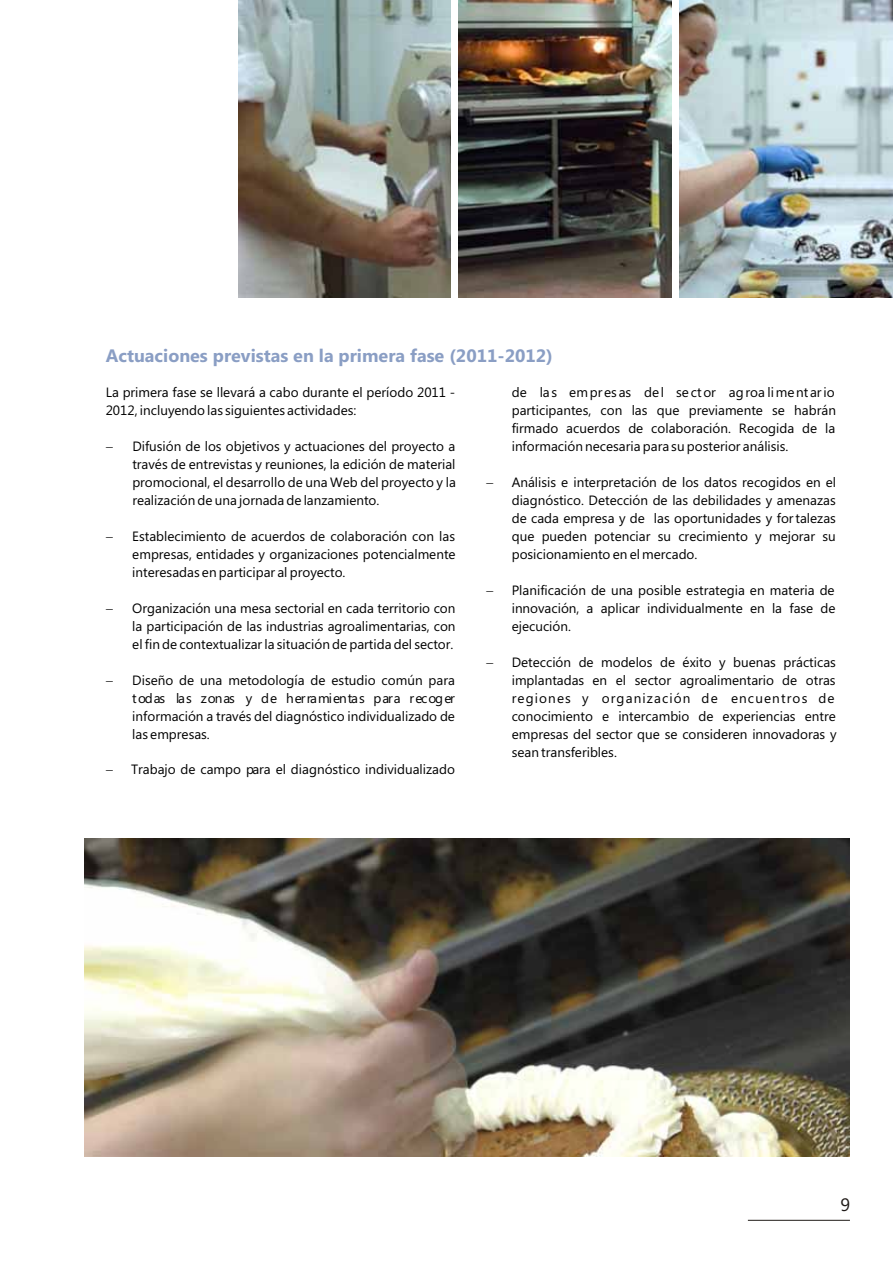
<style>
.page{position:relative;width:893px;height:1263px;background:#fff}
.page>*{position:absolute;margin:0;border:0;box-sizing:border-box;transform-origin:0 0}
.t1{font:700 18px "Segoe UI";color:#8a9ec4}
.t2{font:18px "Segoe Media Center";color:#1f1a17}
.t3{font:13.5px/18px "Segoe UI";color:#000}
.t4{font:13.5px "Segoe UI";letter-spacing:.085em;color:#000}
</style>
<div class="page">
<img style="left:238px;top:0;width:213px;height:298px">
<img style="left:680px;top:0;width:213px;height:298px">
<img style="left:459px;top:0;width:212px;height:298px">
<img style="left:85px;top:838px;width:765px;height:319px">
<hr style="left:748px;top:1220px;width:102px;height:1px;background:#1f1a17">
<h1 class="t1" style="left:106px;top:348px;width:448px">Actuaciones previstas en la primera fase (2011-2012)</h1>
<p class="t3" style="left:106px;top:385px;width:351px">La primera fase se llevará a cabo durante el período 2011 -</p>
<p class="t3" style="left:512px;top:385px;width:324px">de las empresas del sector agroa limentario</p>
<p class="t3" style="left:106px;top:403px;width:252px">2012, incluyendo las siguientes actividades:</p>
<p class="t3" style="left:512px;top:403px;width:326px">participantes, con las que previamente se habrán firmado acuerdos de colaboración. Recogida de la</p>
<p class="t3" style="left:132px;top:439px;width:324px">Difusión de los objetivos y actuaciones del proyecto a</p>
<p class="t3" style="left:512px;top:439px;width:278px">información necesaria para su posterior análisis.</p>
<p class="t3" style="left:132px;top:457px;width:325px">través de entrevistas y reuniones, la edición de material promocional, el desarrollo de una Web del proyecto y la</p>
<p class="t3" style="left:512px;top:475px;width:326px">Análisis e interpretación de los datos recogidos en el</p>
<p class="t3" style="left:132px;top:493px;width:249px">realización de una jornada de lanzamiento.</p>
<p class="t3" style="left:512px;top:493px;width:326px">diagnóstico. Detección de las debilidades y amenazas de cada empresa y de las oportunidades y for talezas</p>
<p class="t3" style="left:132px;top:529px;width:324px">Establecimiento de acuerdos de colaboración con las</p>
<p class="t3" style="left:512px;top:529px;width:326px">que pueden potenciar su crecimiento y mejorar su</p>
<p class="t3" style="left:132px;top:547px;width:325px">empresas, entidades y organizaciones potencialmente</p>
<p class="t3" style="left:512px;top:547px;width:187px">posicionamiento en el mercado.</p>
<p class="t3" style="left:132px;top:565px;width:215px">interesadas en participar al proyecto.</p>
<p class="t3" style="left:512px;top:583px;width:324px">Planificación de una posible estrategia en materia de</p>
<p class="t3" style="left:132px;top:600px;width:325px">Organización una mesa sectorial en cada territorio con</p>
<p class="t3" style="left:512px;top:600px;width:325px">innovación, a aplicar individualmente en la fase de</p>
<p class="t3" style="left:132px;top:618px;width:325px">la participación de las industrias agroalimentarias, con</p>
<p class="t3" style="left:512px;top:618px;width:61px">ejecución.</p>
<p class="t3" style="left:132px;top:636px;width:323px">el fin de contextualizar la situación de partida del sector.</p>
<p class="t3" style="left:512px;top:654px;width:326px">Detección de modelos de éxito y buenas prácticas</p>
<p class="t3" style="left:132px;top:672px;width:324px">Diseño de una metodología de estudio común para</p>
<p class="t3" style="left:512px;top:672px;width:325px">implantadas en el sector agroalimentario de otras</p>
<p class="t4" style="left:132px;top:693px;width:324px">todas las zonas y de herramientas para recoger</p>
<p class="t4" style="left:512px;top:693px;width:324px">regiones y organización de encuentros de</p>
<p class="t3" style="left:132px;top:708px;width:324px">información a través del diagnóstico individualizado de</p>
<p class="t3" style="left:512px;top:708px;width:325px">conocimiento e intercambio de experiencias entre</p>
<p class="t3" style="left:132px;top:726px;width:79px">las empresas.</p>
<p class="t3" style="left:512px;top:726px;width:326px">empresas del sector que se consideren innovadoras y sean transferibles.</p>
<p class="t3" style="left:131px;top:762px;width:325px">Trabajo de campo para el diagnóstico individualizado</p>
<h1 class="t2" style="left:840px;top:1194px;width:11px">9</h1>
</div>
